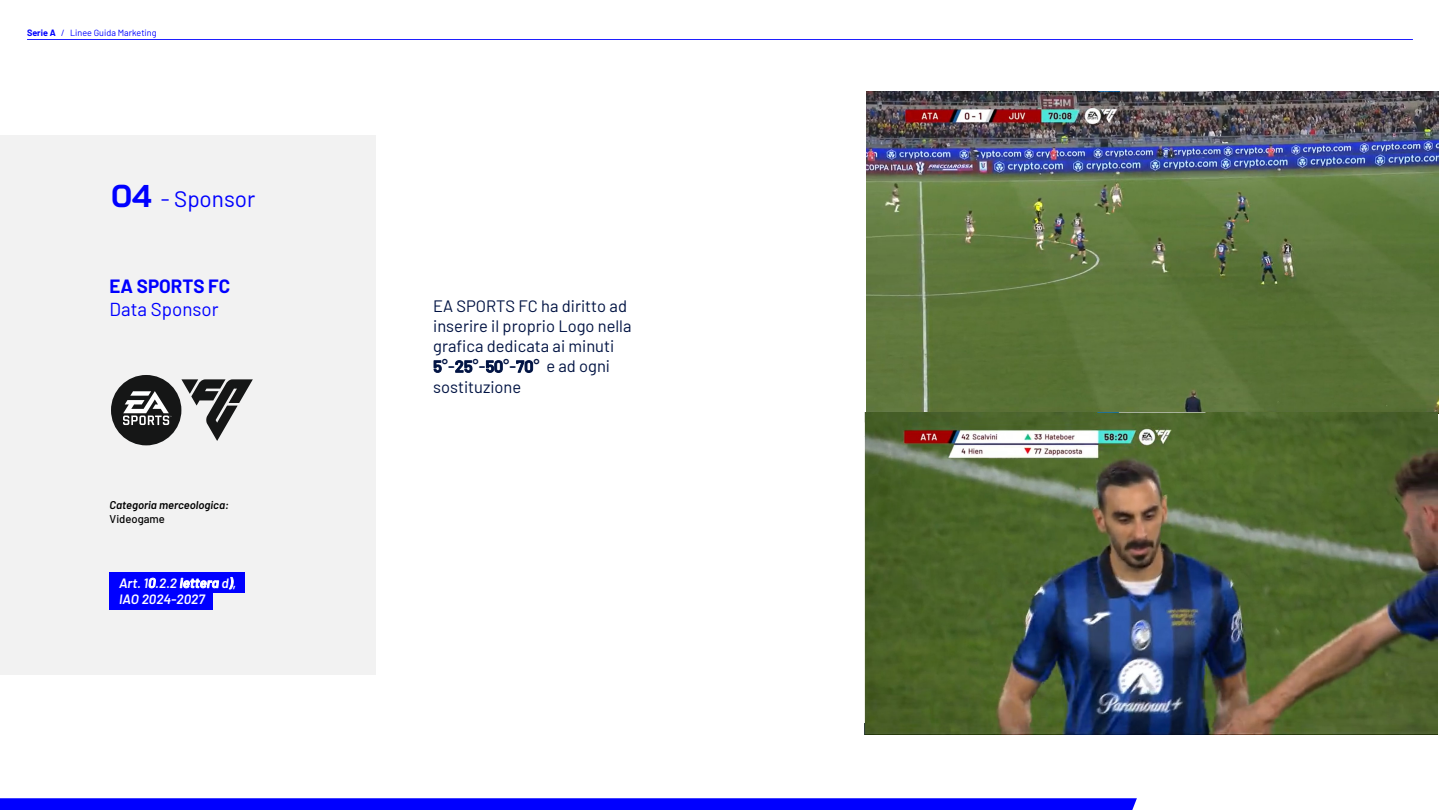
<style>
.page{position:relative;width:1440px;height:810px;background:#fff}
.page>*{position:absolute;margin:0;border:0;box-sizing:border-box;transform-origin:0 0}
.t1{font:22.5px "Barlow";color:#00f}
.t2{font:18.75px "Barlow";color:#00f}
.t3{font:700 18.75px "Barlow";color:#00f}
.t4{font:16.5px/20.2px "Barlow";color:#001343}
.t5{font:italic 600 13.5px/16.2px "Barlow";color:#fff}
.t6{font:italic 600 11.25px "Barlow";color:#000}
.t7{font:500 11.25px "Barlow";color:#000}
.t8{font:9px "Barlow";color:#00f}
.s1{font-weight:700}
.s2{font-family:"Bai Jamjuree";font-weight:700;font-size:31.5px}
.s3{font-weight:600}
</style>
<div class="page">
<img style="left:865px;top:92px;width:573px;height:643px">
<div style="left:0;top:135px;width:375px;height:540px;background:#f2f2f2"></div>
<svg style="left:111px;top:375px;width:142px;height:70px"></svg>
<div style="left:110px;top:573px;width:135px;height:20px;background:#00f"></div>
<div style="left:110px;top:589px;width:103px;height:21px;background:#00f"></div>
<svg style="left:0;top:798px;width:1137px;height:12px;background:#0505ff"></svg>
<hr style="left:27px;top:39px;width:1386px;height:1px;background:#00f">
<p class="t8" style="left:27px;top:26px;width:131px"><span class="s1">Serie A</span> / Linee Guida Marketing</p>
<h1 class="t1" style="left:111px;top:183px;width:146px"><span class="s2">04</span> - Sponsor</h1>
<p class="t3" style="left:110px;top:273px;width:122px">EA SPORTS FC</p>
<p class="t2" style="left:110px;top:296px;width:111px">Data Sponsor</p>
<p class="t6" style="left:110px;top:497px;width:121px">Categoria merceologica:</p>
<p class="t7" style="left:110px;top:510px;width:57px">Videogame</p>
<p class="t5" style="left:119px;top:574px;width:119px">Art. 10.2.2 lettera d),<br>IAO 2024-2027</p>
<p class="t4" style="left:433px;top:294px;width:200px">EA SPORTS FC ha diritto ad inserire il proprio Logo nella grafica dedicata ai minuti<br><span class="s3">5°-25°-50°-70°</span> e ad ogni sostituzione</p>
</div>
